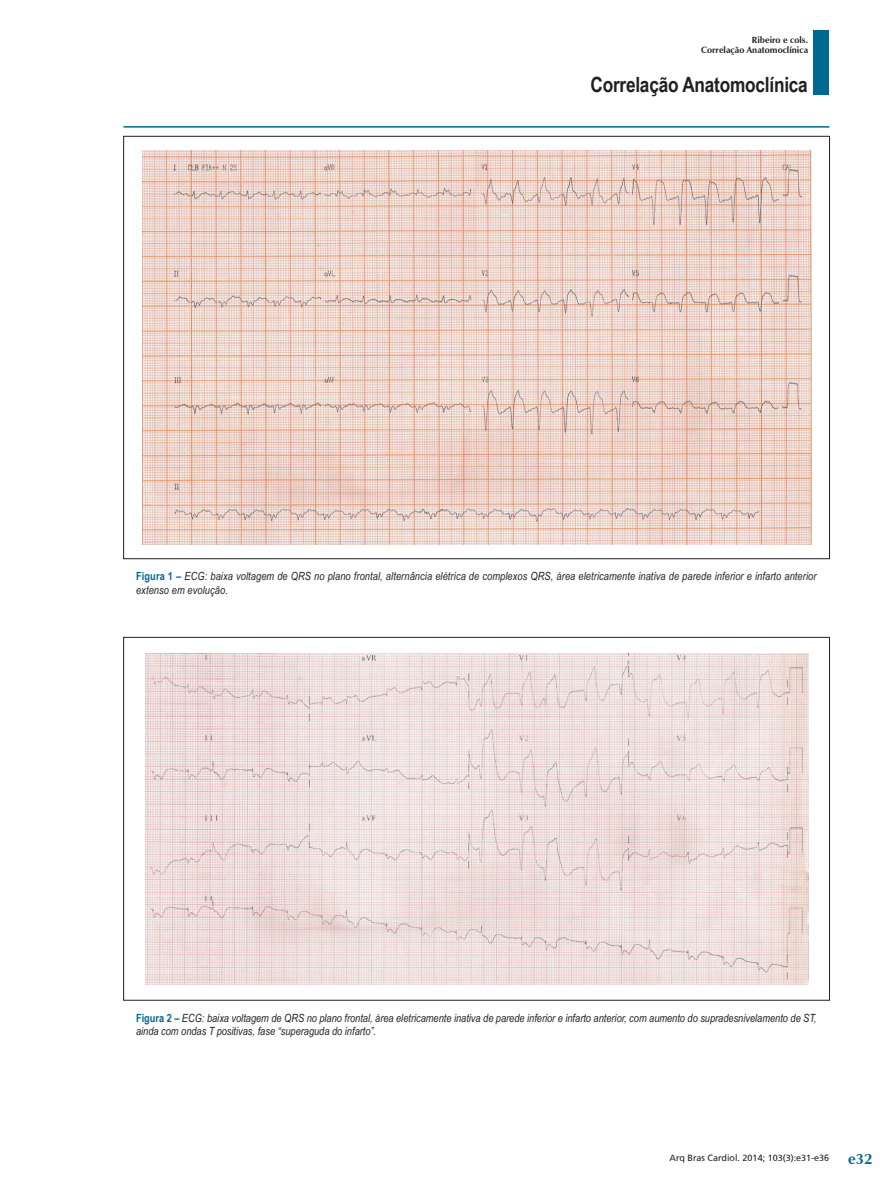
<style>
.page{position:relative;width:893px;height:1191px;background:#fff}
.page>*{position:absolute;margin:0;border:0;box-sizing:border-box;transform-origin:0 0}
.t1{font:700 21px "Arial Narrow";letter-spacing:-.01em;color:#231f20}
.t2{font:700 15px "Zapf Humanist 601 BT";color:#006991}
._06_-_LEGENDA_FIGURA{font:italic 11.25px/13.5px "Arial Narrow";color:#231f20}
.t3{font:700 9px "Zapf Humanist 601 BT";color:#231f20}
.t4{font:9px "Frutiger";color:#231f20}
.s1{font-weight:700;font-style:normal;color:#006991}
</style>
<div class="page">
<hr style="left:123px;top:126px;width:706px;height:2px;background:#006991">
<div style="left:813px;top:30px;width:16px;height:64px;background:#006991"></div>
<img style="left:142px;top:150px;width:669px;height:394px">
<img style="left:145px;top:653px;width:663px;height:331px">
<p class="t3" style="left:752px;top:34px;width:58px">Ribeiro e cols.</p>
<p class="t3" style="left:701px;top:45px;width:109px">Correlação Anatomoclínica</p>
<h1 class="t1" style="left:590px;top:69px;width:219px">Correlação Anatomoclínica</h1>
<p class="_06_-_LEGENDA_FIGURA" style="left:136px;top:569px;width:682px"><span class="s1">Figura 1 –</span> ECG: baixa voltagem de QRS no plano frontal, alternância elétrica de complexos QRS, área eletricamente inativa de parede inferior e infarto anterior extenso em evolução.</p>
<p class="_06_-_LEGENDA_FIGURA" style="left:136px;top:1010px;width:682px"><span class="s1">Figura 2 –</span> ECG: baixa voltagem de QRS no plano frontal, área eletricamente inativa de parede inferior e infarto anterior, com aumento do supradesnivelamento de ST, ainda com ondas T positivas, fase “superaguda do infarto”.</p>
<p class="t4" style="left:670px;top:1153px;width:161px">Arq Bras Cardiol. 2014; 103(3):e31-e36</p>
<p class="t2" style="left:848px;top:1149px;width:26px">e32</p>
</div>
